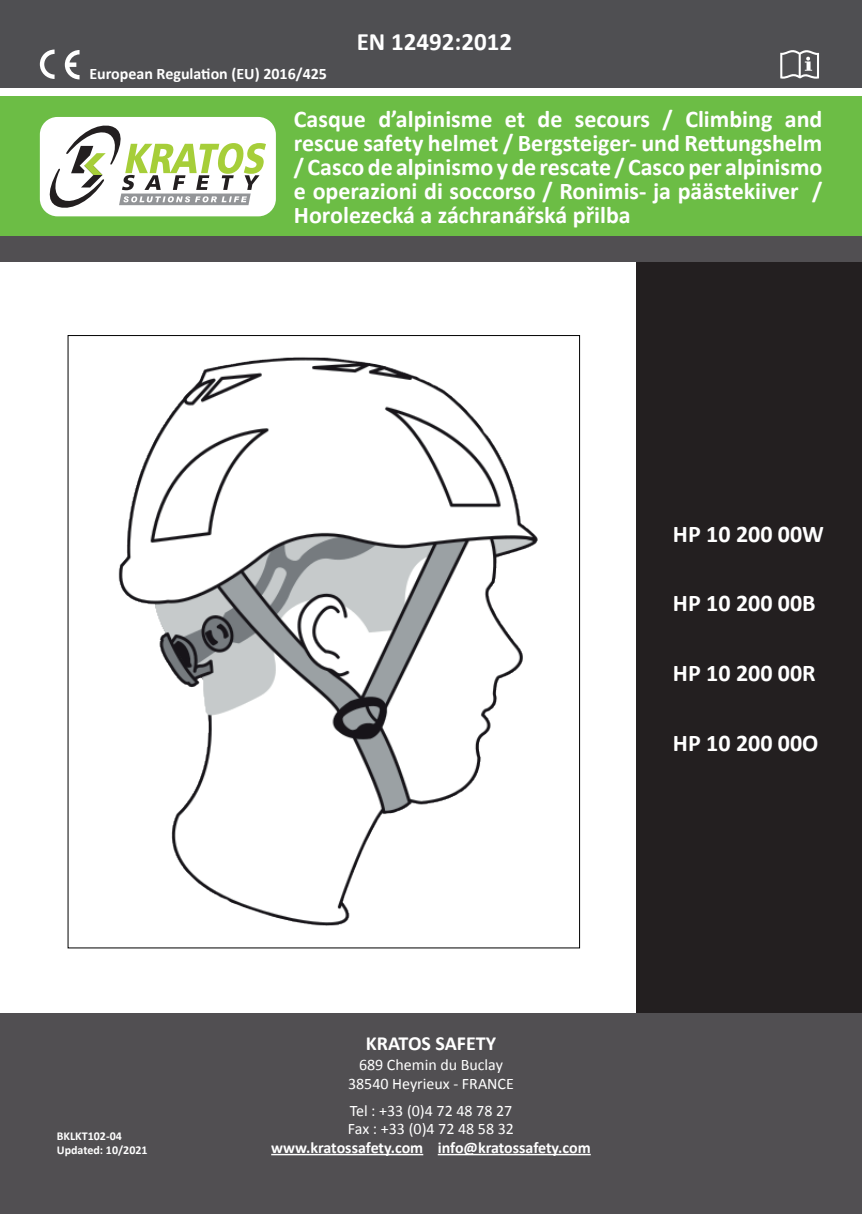
<style>
.page{position:relative;width:862px;height:1214px;background:#fff}
.page>*{position:absolute;margin:0;border:0;box-sizing:border-box;transform-origin:0 0}
.t1{font:700 25px "Calibri";color:#fff}
.t2{font:700 24px/24px "Calibri";color:#fff;text-align:justify}
.t3{font:700 20px "Calibri";color:#fff}
.t4{font:16px/19.4px "Calibri";color:#fff;text-align:center}
.t5{font:700 16px "Calibri";color:#fff}
.t6{font:700 12px/14.4px "Calibri";color:#fff}
</style>
<div class="page">
<div style="left:637px;top:262px;width:225px;height:751px;background:#231f20"></div>
<div style="left:0;top:1013px;width:862px;height:200px;background:#514f52"></div>
<div style="left:0;top:0;width:862px;height:88px;background:#4f4f52"></div>
<div style="left:0;top:96px;width:862px;height:140px;background:#6cbd45"></div>
<div style="left:0;top:236px;width:862px;height:26px;background:#514f52"></div>
<svg style="left:780px;top:50px;width:39px;height:29px"></svg>
<svg style="left:40px;top:50px;width:40px;height:29px"></svg>
<div style="left:40px;top:117px;width:236px;height:99px;background:#fff;border-radius:18px"></div>
<hr style="left:271px;top:1153px;width:152px;height:2px;background:#fff">
<hr style="left:438px;top:1153px;width:153px;height:2px;background:#fff">
<svg style="left:44px;top:119px;width:222px;height:96px"></svg>
<img style="left:118px;top:357px;width:420px;height:569px">
<p class="t5" style="left:89px;top:64px;width:239px">European Regulation (EU) 2016/425</p>
<p class="t1" style="left:357px;top:25px;width:157px">EN 12492:2012</p>
<p class="t2" style="left:294px;top:107px;width:530px">Casque d’alpinisme et de secours / Climbing and rescue safety helmet / Bergsteiger- und Rettungshelm / Casco de alpinismo y de rescate / Casco per alpinismo e operazioni di soccorso / Ronimis- ja päästekiiver / Horolezecká a záchranářská přilba</p>
<p class="t2" style="left:673px;top:521px;width:153px">HP 10 200 00W</p>
<p class="t2" style="left:673px;top:591px;width:144px">HP 10 200 00B</p>
<p class="t2" style="left:673px;top:661px;width:144px">HP 10 200 00R</p>
<p class="t6" style="left:57px;top:1128px;width:92px">BKLKT102-04<br>Updated: 10/2021</p>
<p class="t2" style="left:673px;top:730px;width:147px">HP 10 200 00O</p>
<p class="t3" style="left:366px;top:1030px;width:132px">KRATOS SAFETY</p>
<p class="t4" style="left:348px;top:1053px;width:167px">689 Chemin du Buclay<br>38540 Heyrieux - FRANCE</p>
<p class="t4" style="left:348px;top:1101px;width:167px;line-height:17.4px;text-align:left">Tel : +33 (0)4 72 48 78 27<br>Fax : +33 (0)4 72 48 58 32</p>
<p class="t5" style="left:271px;top:1137px;width:321px">www.kratossafety.com info@kratossafety.com</p>
</div>
